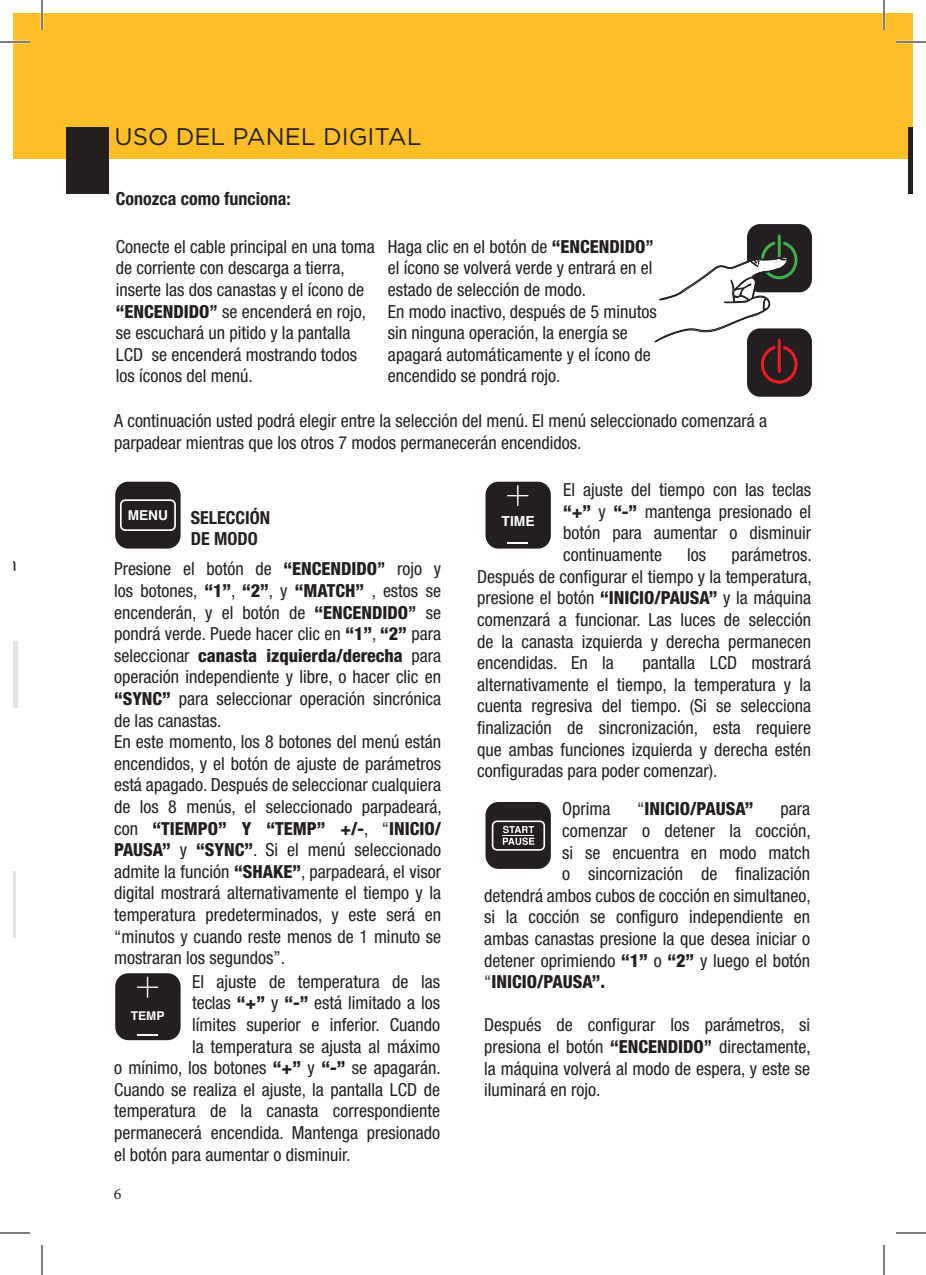
<style>
.page{position:relative;width:926px;height:1275px;background:#fff}
.page>*{position:absolute;margin:0;border:0;box-sizing:border-box;transform-origin:0 0}
.t1{font:24px "Gotham";color:#231f20}
.t2{font:condensed 18px/21.6px "Helvetica Neue LT Std";color:#231f20;text-align:justify}
.t3{font:700 condensed 18px "Helvetica Neue LT Pro";color:#231f20}
.t4{font:800 condensed 18px "Helvetica Neue LT Pro";color:#231f20}
.t5{font:16px "Minion Pro";color:#231f20}
.t6{font:700 13.8px "Helvetica";color:#fff}
.t7{font:700 13.6px "Helvetica";color:#fff}
.t8{font:700 12.2px "Helvetica";color:#fff}
.s1{font-family:"Helvetica Neue LT Pro";font-weight:800}
.s2{font-family:"Helvetica Neue LT Pro";font-weight:700}
.s3{font-family:"Helvetica Neue LT Std";font-weight:400}
</style>
<div class="page">
<div style="left:14px;top:14px;width:898px;height:145px;background:#fdbe28"></div>
<div style="left:66px;top:127px;width:43px;height:67px;background:#231f20"></div>
<hr style="left:908px;top:127px;width:4px;height:67px;background:#231f20">
<hr style="left:14px;top:641px;width:4px;height:67px;background:#e5e4e4">
<hr style="left:14px;top:871px;width:2px;height:67px;background:#231f20">
<div style="left:747px;top:224px;width:65px;height:68px;background:#231f20;border-radius:13px"></div>
<hr style="left:778px;top:234px;width:3px;height:35px;background:#40ae49;border-radius:2px">
<div style="left:747px;top:328px;width:65px;height:69px;background:#231f20;border-radius:13px"></div>
<div style="left:115px;top:482px;width:66px;height:66px;background:#231f20;border-radius:13px"></div>
<svg style="left:654px;top:241px;width:154px;height:142px"></svg>
<svg style="left:120px;top:499px;width:56px;height:32px"></svg>
<div style="left:115px;top:973px;width:66px;height:67px;background:#231f20;border-radius:13px"></div>
<svg style="left:137px;top:976px;width:21px;height:21px"></svg>
<svg style="left:137px;top:1034px;width:21px;height:1px"></svg>
<div style="left:485px;top:482px;width:66px;height:66px;background:#231f20;border-radius:13px"></div>
<svg style="left:507px;top:485px;width:22px;height:21px"></svg>
<svg style="left:507px;top:542px;width:21px;height:1px"></svg>
<div style="left:485px;top:802px;width:66px;height:67px;background:#231f20;border-radius:13px"></div>
<svg style="left:492px;top:820px;width:53px;height:30px"></svg>
<hr style="left:503px;top:835px;width:31px;height:1px;background:#fff">
<hr style="left:0;top:41px;width:30px;height:2px;background:#fff">
<hr style="left:896px;top:41px;width:30px;height:2px;background:#fff">
<hr style="left:41px;top:0;width:2px;height:30px;background:#fff">
<hr style="left:883px;top:0;width:2px;height:30px;background:#fff">
<hr style="left:0;top:42px;width:30px;height:1px;background:#000">
<hr style="left:896px;top:42px;width:30px;height:1px;background:#000">
<hr style="left:0;top:1232px;width:30px;height:1px;background:#000">
<hr style="left:896px;top:1232px;width:30px;height:1px;background:#000">
<hr style="left:42px;top:0;width:1px;height:30px;background:#000">
<hr style="left:42px;top:1245px;width:1px;height:30px;background:#000">
<hr style="left:884px;top:0;width:1px;height:30px;background:#000">
<hr style="left:884px;top:1245px;width:1px;height:30px;background:#000">
<p class="t2" style="left:0;top:554px;width:18px">ón</p>
<p class="t1" style="left:115px;top:121px;width:309px">USO DEL PANEL DIGITAL</p>
<p class="t3" style="left:116px;top:188px;width:177px">Conozca como funciona:</p>
<p class="t2" style="left:116px;top:235px;width:260px;text-align:left">Conecte el cable principal en una toma de corriente con descarga a tierra, inserte las dos canastas y el ícono de <span class="s1">“ENCENDIDO</span><span class="s2">”</span> se encenderá en rojo, se escuchará un pitido y la pantalla LCD se encenderá mostrando todos los íconos del menú.</p>
<p class="t2" style="left:388px;top:235px;width:268px">Haga clic en el botón de <span class="s1">“ENCENDIDO</span><span class="s2">” </span>el ícono se volverá verde y entrará en el estado de selección de modo.</p>
<p class="t2" style="left:388px;top:300px;width:270px;text-align:left">En modo inactivo, después de 5 minutos sin ninguna operación, la energía se apagará automáticamente y el ícono de encendido se pondrá rojo.</p>
<p class="t2" style="left:114px;top:410px;width:654px">A continuación usted podrá elegir entre la selección del menú. El menú seleccionado comenzará a parpadear mientras que los otros 7 modos permanecerán encendidos.</p>
<p class="t7" style="left:128px;top:504px;width:42px">MENU</p>
<p class="t3" style="left:191px;top:506px;width:81px">SELECCIÓN</p>
<p class="t3" style="left:191px;top:528px;width:68px">DE MODO</p>
<p class="t2" style="left:114px;top:558px;width:329px">Presione el botón de <span class="s1">“ENCENDIDO</span><span class="s2">”</span> rojo y los botones, <span class="s1">“1”</span>, <span class="s1">“2”</span>, y <span class="s1">“MATCH”</span> , estos se encenderán, y el botón de <span class="s1">“ENCENDIDO</span><span class="s2">”</span> se pondrá verde. Puede hacer clic en <span class="s1">“1”</span>, <span class="s1">“2”</span> para seleccionar <span class="s1">canasta izquierda/derecha</span> para operación independiente y libre, o hacer clic en <span class="s1">“SYNC”</span> para seleccionar operación sincrónica de las canastas.</p>
<p class="t2" style="left:114px;top:731px;width:329px">En este momento, los 8 botones del menú están encendidos, y el botón de ajuste de parámetros está apagado. Después de seleccionar cualquiera de los 8 menús, el seleccionado parpadeará, con <span class="s1">“TIEMPO” Y “TEMP” +/-</span>, “<span class="s1">INICIO/ PAUSA”</span> y <span class="s1">“SYNC”</span>. Si el menú seleccionado admite la función <span class="s1">“SHAKE”</span>, parpadeará, el visor digital mostrará alternativamente el tiempo y la temperatura predeterminados, y este será en “minutos y cuando reste menos de 1 minuto se mostraran los segundos”.</p>
<p class="t2" style="left:192px;top:970px;width:249px">El ajuste de temperatura de las</p>
<p class="t2" style="left:192px;top:992px;width:249px">teclas <span class="s1">“+”</span> y <span class="s1">“-”</span> está limitado a los</p>
<p class="t2" style="left:192px;top:1013px;width:250px">límites superior e inferior. Cuando</p>
<p class="t2" style="left:192px;top:1035px;width:250px">la temperatura se ajusta al máximo</p>
<p class="t2" style="left:114px;top:1057px;width:328px">o mínimo, los botones <span class="s1">“+”</span> y <span class="s1">“-”</span> se apagarán.</p>
<p class="t2" style="left:114px;top:1078px;width:327px">Cuando se realiza el ajuste, la pantalla LCD de</p>
<p class="t2" style="left:114px;top:1100px;width:327px">temperatura de la canasta correspondiente</p>
<p class="t2" style="left:114px;top:1121px;width:327px">permanecerá encendida. Mantenga presionado</p>
<p class="t2" style="left:114px;top:1143px;width:238px">el botón para aumentar o disminuir.</p>
<p class="t8" style="left:131px;top:1006px;width:35px">TEMP</p>
<p class="t5" style="left:114px;top:1183px;width:9px">6</p>
<p class="t2" style="left:563px;top:479px;width:250px">El ajuste del tiempo con las teclas <span class="s1">“+”</span> y <span class="s1">“-”</span> mantenga presionado el botón para aumentar o disminuir continuamente</p>
<p class="t6" style="left:502px;top:510px;width:35px">TIME</p>
<p class="t2" style="left:477px;top:544px;width:336px;text-indent:254px">parámetros.<br>Después de configurar el tiempo y la temperatura, presione el botón <span class="s1">“INICIO/PAUSA”</span> y la máquina comenzará a funcionar. Las luces de selección de la canasta izquierda y derecha permanecen encendidas. En la</p>
<p class="t2" style="left:687px;top:544px;width:20px">los</p>
<p class="t2" style="left:477px;top:652px;width:336px;text-indent:166px">pantalla LCD mostrará alternativamente el tiempo, la temperatura y la cuenta regresiva del tiempo. (Si se selecciona finalización de sincronización, esta requiere que ambas funciones izquierda y derecha estén configuradas para poder comenzar).</p>
<p class="t2" style="left:562px;top:798px;width:50px">Oprima</p>
<p class="t4" style="left:637px;top:798px;width:118px"><span class="s3">“</span>INICIO/PAUSA”</p>
<p class="t2" style="left:781px;top:798px;width:31px">para</p>
<p class="t2" style="left:562px;top:819px;width:250px">comenzar o detener la cocción,</p>
<p class="t2" style="left:562px;top:841px;width:250px">si se encuentra en modo match</p>
<p class="t2" style="left:562px;top:863px;width:250px">o sincornización de finalización</p>
<p class="t2" style="left:484px;top:884px;width:328px">detendrá ambos cubos de cocción en simultaneo,</p>
<p class="t2" style="left:484px;top:906px;width:327px">si la cocción se configuro independiente en</p>
<p class="t2" style="left:484px;top:927px;width:328px">ambas canastas presione la que desea iniciar o</p>
<p class="t2" style="left:484px;top:949px;width:328px">detener oprimiendo <span class="s1">“1”</span> o <span class="s1">“2”</span> y luego el botón</p>
<p class="t4" style="left:484px;top:970px;width:122px"><span class="s3">“</span>INICIO/PAUSA”.</p>
<p class="t2" style="left:484px;top:1014px;width:328px">Después de configurar los parámetros, si presiona el botón <span class="s1">“ENCENDIDO</span><span class="s2">”</span> directamente, la máquina volverá al modo de espera, y este se iluminará en rojo.</p>
</div>
